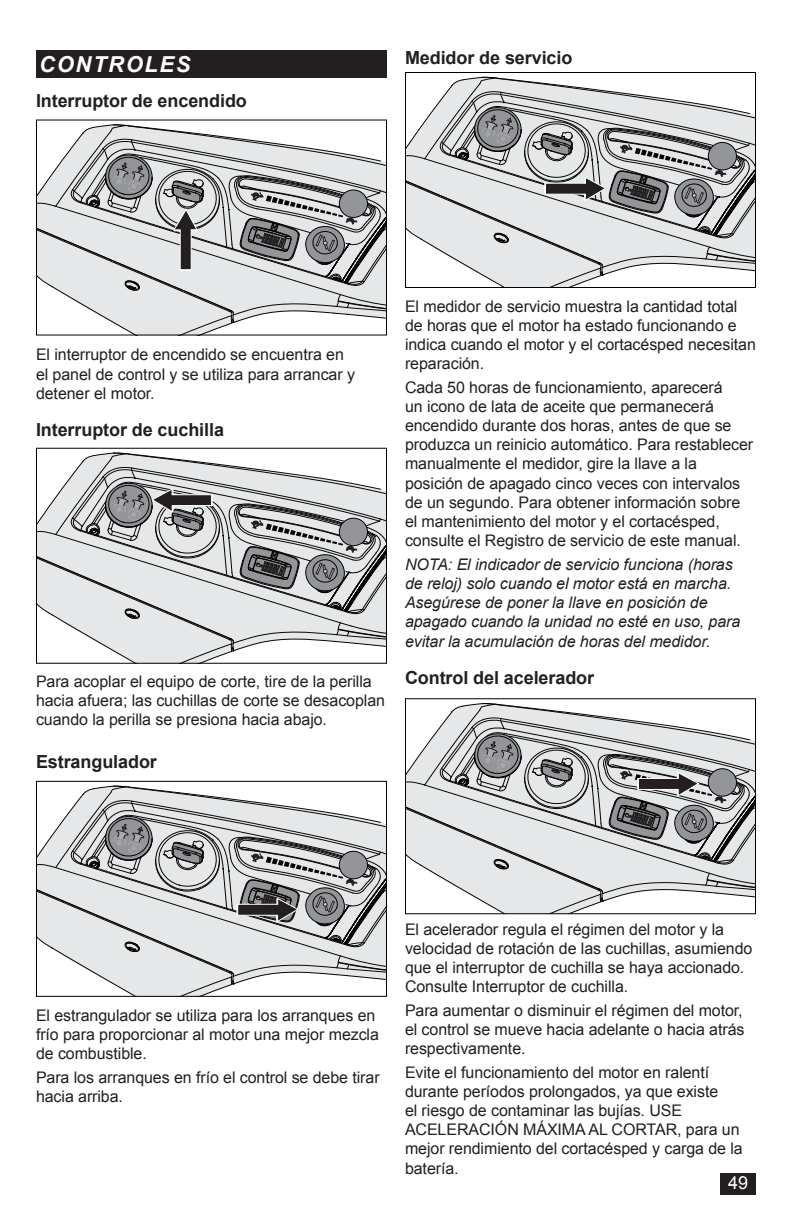
<style>
.page{position:relative;width:792px;height:1224px;background:#fff}
.page>*{position:absolute;margin:0;border:0;box-sizing:border-box;transform-origin:0 0}
.t1{font:italic 700 22px "Arial";letter-spacing:.075em;color:#fff}
.Head_9_SP{font:700 18px "Arial";letter-spacing:-.005em;color:#231f20}
.t2{font:18px "Arial";color:#fff}
.Body_Text_SP{font:16px/19.2px "Arial";letter-spacing:-.005em;color:#231f20}
.Body_Text_SP-2{font:italic 16px/19.2px "Arial";letter-spacing:-.005em;color:#231f20}
</style>
<div class="page">
<svg style="left:36px;top:124px;width:351px;height:211px"></svg>
<svg style="left:406px;top:76px;width:350px;height:212px"></svg>
<svg style="left:406px;top:703px;width:350px;height:211px"></svg>
<svg style="left:36px;top:785px;width:351px;height:211px"></svg>
<svg style="left:36px;top:452px;width:351px;height:211px"></svg>
<div style="left:721px;top:1174px;width:35px;height:21px;background:#231f20"></div>
<div style="left:36px;top:50px;width:351px;height:28px;background:#231f20"></div>
<h1 class="t1" style="left:39px;top:50px;width:153px">CONTROLES</h1>
<p class="Head_9_SP" style="left:36px;top:88px;width:212px">Interruptor de encendido</p>
<p class="Head_9_SP" style="left:405px;top:45px;width:169px">Medidor de servicio</p>
<p class="Body_Text_SP" style="left:36px;top:345px;width:321px">El interruptor de encendido se encuentra en el panel de control y se utiliza para arrancar y detener el motor.</p>
<p class="Head_9_SP" style="left:36px;top:418px;width:190px">Interruptor de cuchilla</p>
<p class="Body_Text_SP" style="left:36px;top:672px;width:351px">Para acoplar el equipo de corte, tire de la perilla hacia afuera; las cuchillas de corte se desacoplan cuando la perilla se presiona hacia abajo.</p>
<p class="Head_9_SP" style="left:36px;top:749px;width:122px">Estrangulador</p>
<p class="Body_Text_SP" style="left:405px;top:296px;width:352px">El medidor de servicio muestra la cantidad total de horas que el motor ha estado funcionando e indica cuando el motor y el cortacésped necesitan reparación.</p>
<p class="Body_Text_SP" style="left:405px;top:378px;width:350px">Cada 50 horas de funcionamiento, aparecerá<br>un icono de lata de aceite que permanecerá encendido durante dos horas, antes de que se produzca un reinicio automático. Para restablecer manualmente el medidor, gire la llave a la posición de apagado cinco veces con intervalos de un segundo. Para obtener información sobre el mantenimiento del motor y el cortacésped, consulte el Registro de servicio de este manual.</p>
<p class="Body_Text_SP-2" style="left:405px;top:555px;width:337px">NOTA: El indicador de servicio funciona (horas de reloj) solo cuando el motor está en marcha.<br>Asegúrese de poner la llave en posición de apagado cuando la unidad no esté en uso, para evitar la acumulación de horas del medidor.</p>
<p class="Head_9_SP" style="left:405px;top:666px;width:191px">Control del acelerador</p>
<p class="Body_Text_SP" style="left:36px;top:1006px;width:345px">El estrangulador se utiliza para los arranques en frío para proporcionar al motor una mejor mezcla de combustible.</p>
<p class="Body_Text_SP" style="left:36px;top:1068px;width:345px">Para los arranques en frío el control se debe tirar hacia arriba.</p>
<p class="Body_Text_SP" style="left:405px;top:920px;width:349px">El acelerador regula el régimen del motor y la velocidad de rotación de las cuchillas, asumiendo que el interruptor de cuchilla se haya accionado.<br>Consulte Interruptor de cuchilla.</p>
<p class="Body_Text_SP" style="left:405px;top:1001px;width:341px;text-align:justify">Para aumentar o disminuir el régimen del motor, el control se mueve hacia adelante o hacia atrás respectivamente.</p>
<p class="Body_Text_SP" style="left:405px;top:1063px;width:339px">Evite el funcionamiento del motor en ralentí durante períodos prolongados, ya que existe<br>el riesgo de contaminar las bujías. USE ACELERACIÓN MÁXIMA AL CORTAR, para un mejor rendimiento del cortacésped y carga de la batería.</p>
<p class="t2" style="left:728px;top:1171px;width:22px">49</p>
</div>
